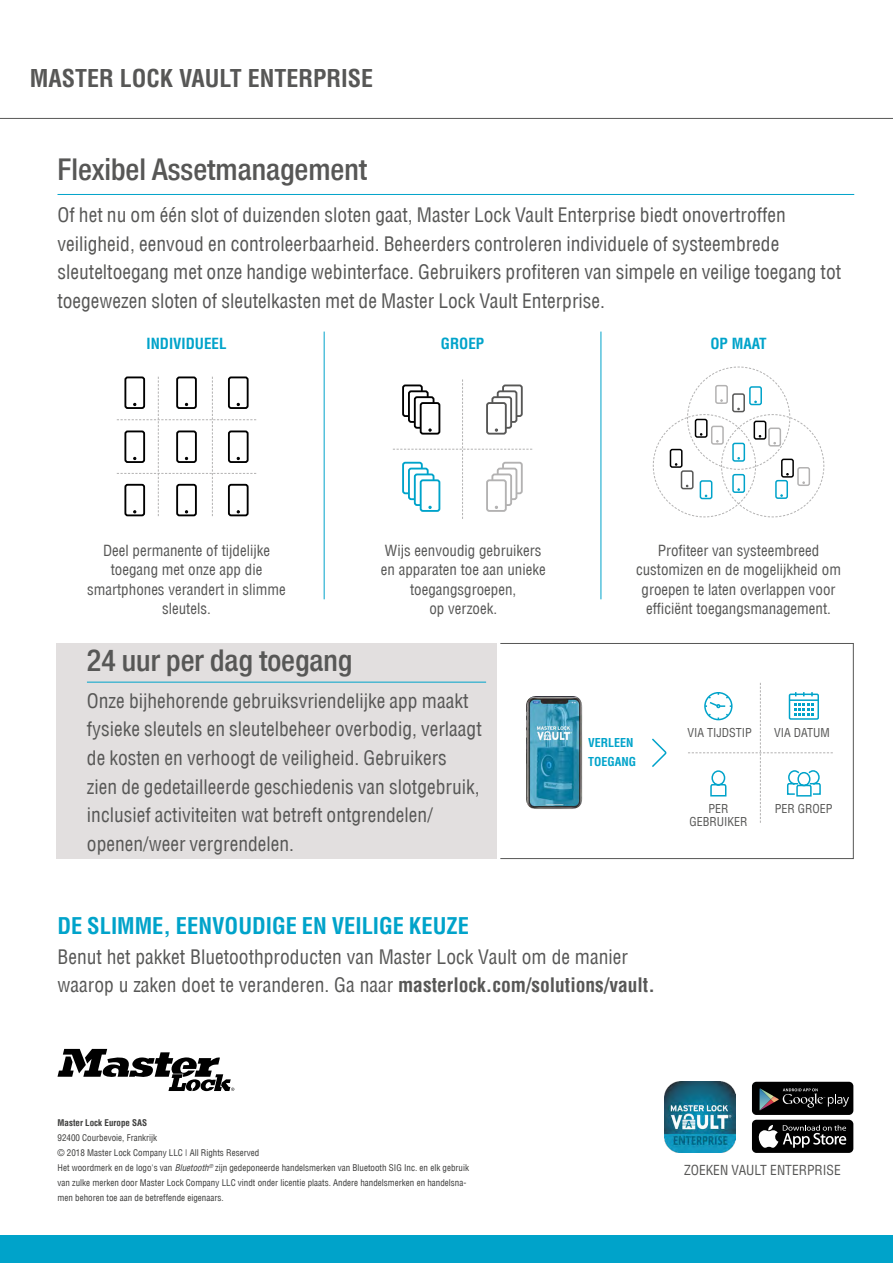
<style>
.page{position:relative;width:893px;height:1263px;background:#fff}
.page>*{position:absolute;margin:0;border:0;box-sizing:border-box;transform-origin:0 0}
.t1{font:500 condensed 30px "Helvetica Neue";color:#575756}
.t2{font:700 condensed 24px "Helvetica";color:#575756}
.t3{font:700 condensed 22.5px "Helvetica";color:#00a3ca}
.t4{font:condensed 19.5px/28.5px "Helvetica";color:#575756}
.t5{font:condensed 15px/19.5px "Helvetica";color:#575756;text-align:center}
.t6{font:700 condensed 15px "Helvetica";color:#00a3ca}
.t7{font:condensed 13.5px "Helvetica";color:#575756}
.t8{font:condensed 12px/13.5px "Helvetica";color:#575756;text-align:center}
.t9{font:700 condensed 12px/19.5px "Helvetica";color:#00a3ca}
.t10{font:condensed 9px/15px "Helvetica";color:#3c3c3b}
.t11{font:700 condensed 9px "Helvetica";color:#3c3c3b}
.s1{font-weight:700}
.s2{font-style:italic}
</style>
<div class="page">
<div style="left:0;top:1235px;width:893px;height:28px;background:#00a3ca"></div>
<img style="left:526px;top:696px;width:56px;height:113px">
<img style="left:665px;top:1082px;width:71px;height:71px">
<hr style="left:601px;top:332px;width:1px;height:267px;background:#00a3ca">
<hr style="left:324px;top:332px;width:1px;height:267px;background:#00a3ca">
<div style="left:176px;top:376px;width:21px;height:33px;border:2px solid #000;border-radius:2px"></div>
<div style="left:124px;top:376px;width:21px;height:33px;border:2px solid #000;border-radius:2px"></div>
<div style="left:228px;top:376px;width:21px;height:33px;border:2px solid #000;border-radius:2px"></div>
<svg style="left:117px;top:377px;width:139px;height:139px"></svg>
<svg style="left:393px;top:379px;width:139px;height:140px"></svg>
<svg style="left:652px;top:366px;width:173px;height:152px"></svg>
<hr style="left:58px;top:194px;width:796px;height:1px;background:#00a3ca">
<hr style="left:0;top:118px;width:893px;height:1px;background:#575756">
<div style="left:57px;top:643px;width:440px;height:216px;background:#e2dfdf"></div>
<svg style="left:652px;top:738px;width:15px;height:29px"></svg>
<svg style="left:58px;top:1049px;width:176px;height:42px"></svg>
<svg style="left:688px;top:683px;width:145px;height:140px"></svg>
<hr style="left:87px;top:682px;width:399px;height:1px;background:#00a3ca">
<div style="left:500px;top:643px;width:354px;height:216px;border:1px solid #575756"></div>
<div style="left:752px;top:1082px;width:101px;height:33px;background:#000;border-radius:4px"></div>
<svg style="left:760px;top:1088px;width:89px;height:22px"></svg>
<div style="left:752px;top:1120px;width:101px;height:33px;background:#000;border-radius:4px"></div>
<svg style="left:758px;top:1125px;width:88px;height:23px"></svg>
<p class="t2" style="left:30px;top:67px;width:345px">MASTER LOCK VAULT ENTERPRISE</p>
<h1 class="t1" style="left:58px;top:151px;width:311px">Flexibel Assetmanagement</h1>
<p class="t4" style="left:57px;top:202px;width:785px">Of het nu om één slot of duizenden sloten gaat, Master Lock Vault Enterprise biedt onovertroffen veiligheid, eenvoud en controleerbaarheid. Beheerders controleren individuele of systeembrede sleuteltoegang met onze handige webinterface. Gebruikers profiteren van simpele en veilige toegang tot toegewezen sloten of sleutelkasten met de Master Lock Vault Enterprise.</p>
<p class="t6" style="left:147px;top:336px;width:82px">INDIVIDUEEL</p>
<p class="t6" style="left:441px;top:336px;width:45px">GROEP</p>
<p class="t6" style="left:710px;top:336px;width:58px">OP MAAT</p>
<p class="t5" style="left:87px;top:541px;width:200px">Deel permanente of tijdelijke toegang met onze app die smartphones verandert in slimme sleutels.</p>
<p class="t5" style="left:381px;top:541px;width:166px">Wijs eenvoudig gebruikers en apparaten toe aan unieke toegangsgroepen,<br>op verzoek.</p>
<p class="t5" style="left:636px;top:541px;width:206px">Profiteer van systeembreed customizen en de mogelijkheid om groepen te laten overlappen voor efficiënt toegangsmanagement.</p>
<h1 class="t1" style="left:87px;top:642px;width:267px">24 uur per dag toegang</h1>
<p class="t4" style="left:87px;top:688px;width:396px">Onze bijhehorende gebruiksvriendelijke app maakt fysieke sleutels en sleutelbeheer overbodig, verlaagt de kosten en verhoogt de veiligheid. Gebruikers zien de gedetailleerde geschiedenis van slotgebruik, inclusief activiteiten wat betreft ontgrendelen/ openen/weer vergrendelen.</p>
<p class="t3" style="left:58px;top:914px;width:413px">DE SLIMME, EENVOUDIGE EN VEILIGE KEUZE</p>
<p class="t9" style="left:588px;top:733px;width:49px">VERLEEN<br>TOEGANG</p>
<p class="t4" style="left:58px;top:943px;width:599px">Benut het pakket Bluetoothproducten van Master Lock Vault om de manier waarop u zaken doet te veranderen. Ga naar <span class="s1">masterlock.com/solutions/vault.</span></p>
<p class="t8" style="left:687px;top:727px;width:66px">VIA TIJDSTIP</p>
<p class="t8" style="left:774px;top:727px;width:57px">VIA DATUM</p>
<p class="t8" style="left:689px;top:802px;width:60px">PER<br>GEBRUIKER</p>
<p class="t8" style="left:775px;top:802px;width:59px">PER GROEP</p>
<p class="t11" style="left:58px;top:1118px;width:91px">Master Lock Europe SAS</p>
<p class="t10" style="left:58px;top:1131px;width:203px">92400 Courbevoie, Frankrijk<br>© 2018 Master Lock Company LLC | All Rights Reserved</p>
<p class="t10" style="left:58px;top:1161px;width:413px">Het woordmerk en de logo's van <span class="s2">Bluetooth</span><sup>®</sup> zijn gedeponeerde handelsmerken van Bluetooth SIG Inc. en elk gebruik van zulke merken door Master Lock Company LLC vindt onder licentie plaats. Andere handelsmerken en handelsna&shy;men behoren toe aan de betreffende eigenaars.</p>
<p class="t7" style="left:684px;top:1163px;width:158px">ZOEKEN VAULT ENTERPRISE</p>
</div>
